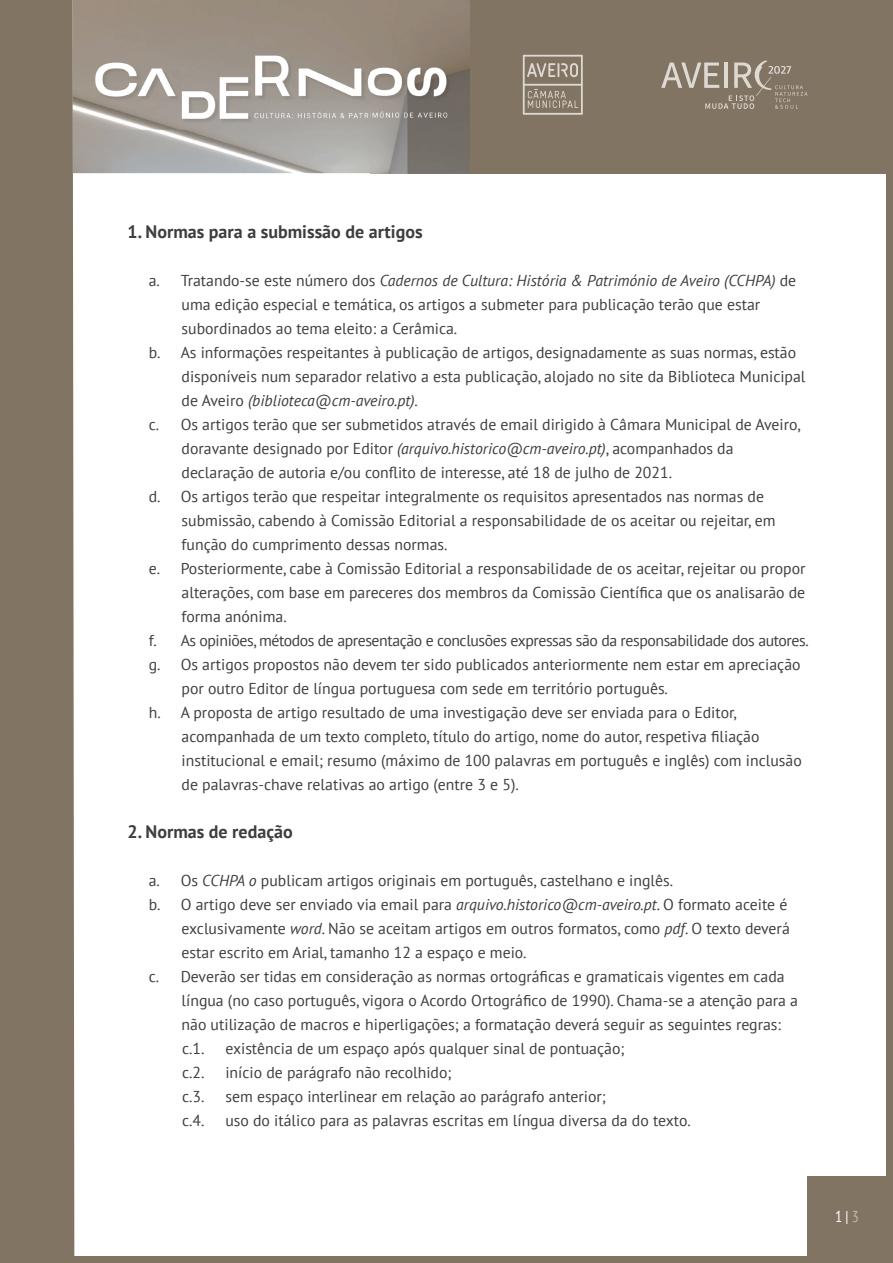
<style>
.page{position:relative;width:893px;height:1263px;background:#fff}
.page>*{position:absolute;margin:0;border:0;box-sizing:border-box;transform-origin:0 0}
.t1{font:700 18px "PT Sans";color:#3e3e3f}
.t2{font:15.75px "PT Sans";color:#3e3e3f}
.t3{font:italic 15.75px "PT Sans";color:#3e3e3f}
.t4{font:15.75px "PT Sans";letter-spacing:-.025em;color:#3e3e3f}
.t5{font:condensed 15.75px "PT Sans";color:#fff}
.s1{font-style:normal}
.s2{font-style:italic}
.s3{color:#c1b9b0}
</style>
<div class="page">
<div style="left:0;top:0;width:74px;height:1263px;background:#817463"></div>
<div style="left:470px;top:0;width:423px;height:173px;background:#817463"></div>
<img style="left:73px;top:0;width:397px;height:173px">
<svg style="left:523px;top:55px;width:60px;height:60px"></svg>
<svg style="left:661px;top:60px;width:146px;height:49px"></svg>
<div style="left:887px;top:173px;width:6px;height:1090px;background:#817463"></div>
<div style="left:59px;top:1256px;width:834px;height:7px;background:#817463"></div>
<div style="left:807px;top:1177px;width:82px;height:83px;background:#817463"></div>
<p class="t1" style="left:128px;top:220px;width:297px">1. Normas para a submissão de artigos</p>
<p class="t3" style="left:149px;top:271px;width:649px"><span class="s1">a. Tratando-se este número dos</span> Cadernos de Cultura: História &amp; Património de Aveiro (CCHPA) <span class="s1">de</span></p>
<p class="t2" style="left:182px;top:294px;width:580px">uma edição especial e temática, os artigos a submeter para publicação terão que estar</p>
<p class="t2" style="left:182px;top:318px;width:277px">subordinados ao tema eleito: a Cerâmica.</p>
<p class="t2" style="left:149px;top:342px;width:649px">b. As informações respeitantes à publicação de artigos, designadamente as suas normas, estão</p>
<p class="t2" style="left:182px;top:366px;width:625px">disponíveis num separador relativo a esta publicação, alojado no site da Biblioteca Municipal</p>
<p class="t3" style="left:182px;top:391px;width:238px"><span class="s1">de Aveiro</span> (biblioteca@cm-aveiro.pt)<span class="s1">.</span></p>
<p class="t2" style="left:149px;top:414px;width:654px">c. Os artigos terão que ser submetidos através de email dirigido à Câmara Municipal de Aveiro,</p>
<p class="t2" style="left:182px;top:438px;width:553px">doravante designado por Editor <span class="s2">(arquivo.historico@cm-aveiro.pt)</span>, acompanhados da</p>
<p class="t2" style="left:182px;top:462px;width:492px">declaração de autoria e/ou conflito de interesse, até 18 de julho de 2021.</p>
<p class="t2" style="left:149px;top:486px;width:617px">d. Os artigos terão que respeitar integralmente os requisitos apresentados nas normas de</p>
<p class="t2" style="left:182px;top:510px;width:595px">submissão, cabendo à Comissão Editorial a responsabilidade de os aceitar ou rejeitar, em</p>
<p class="t2" style="left:182px;top:534px;width:267px">função do cumprimento dessas normas.</p>
<p class="t2" style="left:149px;top:558px;width:658px">e. Posteriormente, cabe à Comissão Editorial a responsabilidade de os aceitar, rejeitar ou propor</p>
<p class="t2" style="left:182px;top:582px;width:625px">alterações, com base em pareceres dos membros da Comissão Científica que os analisarão de</p>
<p class="t2" style="left:182px;top:606px;width:107px">forma anónima.</p>
<p class="t4" style="left:149px;top:630px;width:661px">f. As opiniões, métodos de apresentação e conclusões expressas são da responsabilidade dos autores.</p>
<p class="t2" style="left:149px;top:654px;width:653px">g. Os artigos propostos não devem ter sido publicados anteriormente nem estar em apreciação</p>
<p class="t2" style="left:182px;top:678px;width:488px">por outro Editor de língua portuguesa com sede em território português.</p>
<p class="t2" style="left:149px;top:702px;width:590px">h. A proposta de artigo resultado de uma investigação deve ser enviada para o Editor,</p>
<p class="t2" style="left:182px;top:726px;width:579px">acompanhada de um texto completo, título do artigo, nome do autor, respetiva filiação</p>
<p class="t2" style="left:182px;top:750px;width:622px">institucional e email; resumo (máximo de 100 palavras em português e inglês) com inclusão</p>
<p class="t2" style="left:182px;top:774px;width:339px">de palavras-chave relativas ao artigo (entre 3 e 5).</p>
<p class="t1" style="left:128px;top:820px;width:167px">2. Normas de redação</p>
<p class="t2" style="left:149px;top:870px;width:526px">a. Os <span class="s2">CCHPA o</span> publicam artigos originais em português, castelhano e inglês.</p>
<p class="t2" style="left:149px;top:894px;width:640px">b. O artigo deve ser enviado via email para <span class="s2">arquivo.historico@cm-aveiro.pt</span>. O formato aceite é</p>
<p class="t2" style="left:182px;top:918px;width:610px">exclusivamente <span class="s2">word</span>. Não se aceitam artigos em outros formatos, como <span class="s2">pdf</span>. O texto deverá</p>
<p class="t2" style="left:182px;top:942px;width:346px">estar escrito em Arial, tamanho 12 a espaço e meio.</p>
<p class="t2" style="left:149px;top:966px;width:637px">c. Deverão ser tidas em consideração as normas ortográficas e gramaticais vigentes em cada</p>
<p class="t2" style="left:182px;top:990px;width:618px">língua (no caso português, vigora o Acordo Ortográfico de 1990). Chama-se a atenção para a</p>
<p class="t2" style="left:182px;top:1014px;width:601px">não utilização de macros e hiperligações; a formatação deverá seguir as seguintes regras:</p>
<p class="t2" style="left:182px;top:1038px;width:24px">c.1.</p>
<p class="t2" style="left:225px;top:1038px;width:401px">existência de um espaço após qualquer sinal de pontuação;</p>
<p class="t2" style="left:182px;top:1062px;width:24px">c.2.</p>
<p class="t2" style="left:225px;top:1062px;width:228px">início de parágrafo não recolhido;</p>
<p class="t2" style="left:182px;top:1086px;width:24px">c.3.</p>
<p class="t2" style="left:225px;top:1086px;width:382px">sem espaço interlinear em relação ao parágrafo anterior;</p>
<p class="t2" style="left:182px;top:1110px;width:24px">c.4.</p>
<p class="t2" style="left:225px;top:1110px;width:467px">uso do itálico para as palavras escritas em língua diversa da do texto.</p>
<p class="t5" style="left:835px;top:1206px;width:25px">1 | <span class="s3">3</span></p>
</div>
